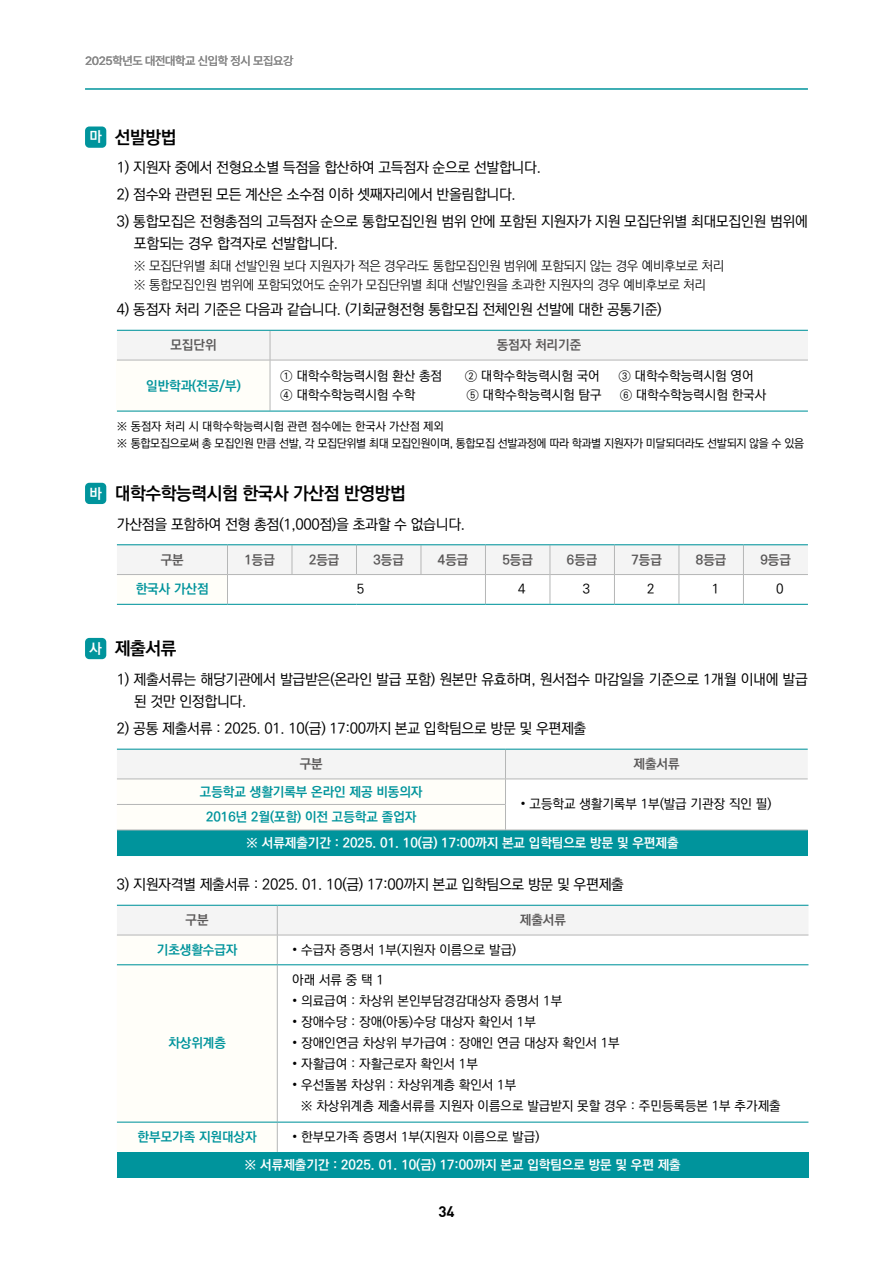
<style>
.page{position:relative;width:893px;height:1263px;background:#fff}
.page>*{position:absolute;margin:0;border:0;box-sizing:border-box;transform-origin:0 0}
.t1{font:18px "Ko Pub World Dotum PB";letter-spacing:-.02em;color:#000}
.t2{font:15px "Dinbol";color:#000}
.t3{font:14.7px/22.5px "Ko Pub World Dotum PM";letter-spacing:-.02em;color:#000}
.t4{font:13.2px/21px "Ko Pub World Dotum PM";color:#000}
.t5{font:13.2px/19.5px "Ko Pub World Dotum PL";letter-spacing:-.02em;color:#000}
.t6{font:13.2px "Ko Pub World Dotum PB";color:#fff}
.t7{font:13.2px "Ko Pub World Dotum PB";color:#00949c}
.t8{font:13.2px "Ko Pub World Dotum PB";color:#595757}
.t9{font:500 12px "Pretendard";letter-spacing:-.03em;color:#898989}
.t10{font:11.7px/17.1px "Ko Pub World Dotum PM";letter-spacing:-.025em;color:#000}
.s1{font-size:14.25px;color:#fff}
</style>
<div class="page">
<hr style="left:85px;top:88px;width:723px;height:2px;background:#00949c">
<div style="left:85px;top:126px;width:21px;height:22px;background:#00949c;border-radius:4px"></div>
<div style="left:117px;top:360px;width:153px;height:51px;background:#fffef9"></div>
<div style="left:117px;top:331px;width:691px;height:29px;background:#f4f4f4"></div>
<hr style="left:270px;top:360px;width:1px;height:51px;background:#b5b6b6">
<hr style="left:117px;top:360px;width:153px;height:1px;background:#b5b6b6">
<hr style="left:270px;top:360px;width:538px;height:1px;background:#b5b6b6">
<hr style="left:117px;top:330px;width:153px;height:1px;background:#00949c">
<hr style="left:270px;top:330px;width:538px;height:1px;background:#00949c">
<hr style="left:117px;top:411px;width:153px;height:1px;background:#00949c">
<hr style="left:270px;top:411px;width:538px;height:1px;background:#00949c">
<div style="left:85px;top:483px;width:21px;height:21px;background:#00949c;border-radius:4px"></div>
<svg style="left:117px;top:545px;width:691px;height:59px"></svg>
<hr style="left:485px;top:574px;width:1px;height:30px;background:#b5b6b6">
<hr style="left:550px;top:574px;width:1px;height:30px;background:#b5b6b6">
<hr style="left:614px;top:574px;width:1px;height:30px;background:#b5b6b6">
<hr style="left:679px;top:574px;width:1px;height:30px;background:#b5b6b6">
<hr style="left:743px;top:574px;width:1px;height:30px;background:#b5b6b6">
<hr style="left:117px;top:544px;width:110px;height:1px;background:#00949c">
<hr style="left:227px;top:544px;width:65px;height:1px;background:#00949c">
<hr style="left:292px;top:544px;width:64px;height:1px;background:#00949c">
<hr style="left:356px;top:544px;width:65px;height:1px;background:#00949c">
<hr style="left:421px;top:544px;width:64px;height:1px;background:#00949c">
<hr style="left:485px;top:544px;width:65px;height:1px;background:#00949c">
<hr style="left:550px;top:544px;width:64px;height:1px;background:#00949c">
<hr style="left:614px;top:544px;width:65px;height:1px;background:#00949c">
<hr style="left:679px;top:544px;width:64px;height:1px;background:#00949c">
<hr style="left:743px;top:544px;width:65px;height:1px;background:#00949c">
<hr style="left:117px;top:604px;width:110px;height:1px;background:#00949c">
<hr style="left:227px;top:604px;width:65px;height:1px;background:#00949c">
<hr style="left:292px;top:604px;width:64px;height:1px;background:#00949c">
<hr style="left:356px;top:604px;width:65px;height:1px;background:#00949c">
<hr style="left:421px;top:604px;width:64px;height:1px;background:#00949c">
<hr style="left:485px;top:604px;width:65px;height:1px;background:#00949c">
<hr style="left:550px;top:604px;width:64px;height:1px;background:#00949c">
<hr style="left:614px;top:604px;width:65px;height:1px;background:#00949c">
<hr style="left:679px;top:604px;width:64px;height:1px;background:#00949c">
<hr style="left:743px;top:604px;width:65px;height:1px;background:#00949c">
<div style="left:85px;top:638px;width:21px;height:21px;background:#00949c;border-radius:4px"></div>
<div style="left:117px;top:830px;width:691px;height:25px;background:#00949c"></div>
<svg style="left:117px;top:750px;width:691px;height:80px"></svg>
<hr style="left:117px;top:779px;width:388px;height:1px;background:#b5b6b6">
<hr style="left:505px;top:779px;width:303px;height:1px;background:#b5b6b6">
<hr style="left:117px;top:804px;width:388px;height:1px;background:#b5b6b6">
<hr style="left:117px;top:830px;width:388px;height:1px;background:#b5b6b6">
<hr style="left:505px;top:830px;width:303px;height:1px;background:#b5b6b6">
<hr style="left:117px;top:749px;width:388px;height:1px;background:#00949c">
<hr style="left:505px;top:749px;width:303px;height:1px;background:#00949c">
<hr style="left:117px;top:855px;width:388px;height:1px;background:#00949c">
<hr style="left:505px;top:855px;width:303px;height:1px;background:#00949c">
<div style="left:117px;top:1152px;width:691px;height:25px;background:#00949c"></div>
<svg style="left:117px;top:906px;width:691px;height:246px"></svg>
<hr style="left:117px;top:935px;width:160px;height:1px;background:#b5b6b6">
<hr style="left:277px;top:935px;width:531px;height:1px;background:#b5b6b6">
<hr style="left:117px;top:905px;width:160px;height:1px;background:#00949c">
<hr style="left:277px;top:905px;width:531px;height:1px;background:#00949c">
<hr style="left:117px;top:964px;width:160px;height:1px;background:#00949c">
<hr style="left:277px;top:964px;width:531px;height:1px;background:#00949c">
<hr style="left:117px;top:1121px;width:160px;height:2px;background:#00949c">
<hr style="left:277px;top:1121px;width:531px;height:2px;background:#00949c">
<hr style="left:117px;top:1177px;width:160px;height:1px;background:#00949c">
<hr style="left:277px;top:1177px;width:531px;height:1px;background:#00949c">
<p class="t9" style="left:85px;top:53px;width:210px">2025학년도 대전대학교 신입학 정시 모집요강</p>
<p class="t1" style="left:89px;top:124px;width:89px"><span class="s1">마</span> 선발방법</p>
<p class="t3" style="left:117px;top:157px;width:426px">1) 지원자 중에서 전형요소별 득점을 합산하여 고득점자 순으로 선발합니다.</p>
<p class="t3" style="left:117px;top:184px;width:401px">2) 점수와 관련된 모든 계산은 소수점 이하 셋째자리에서 반올림합니다.</p>
<p class="t3" style="left:134px;top:211px;width:675px;text-indent:-17px">3) 통합모집은 전형총점의 고득점자 순으로 통합모집인원 범위 안에 포함된 지원자가 지원 모집단위별 최대모집인원 범위에 포함되는 경우 합격자로 선발합니다.</p>
<p class="t5" style="left:134px;top:256px;width:592px">※ 모집단위별 최대 선발인원 보다 지원자가 적은 경우라도 통합모집인원 범위에 포함되지 않는 경우 예비후보로 처리 ※ 통합모집인원 범위에 포함되었어도 순위가 모집단위별 최대 선발인원을 초과한 지원자의 경우 예비후보로 처리</p>
<p class="t3" style="left:117px;top:299px;width:546px">4) 동점자 처리 기준은 다음과 같습니다. (기회균형전형 통합모집 전체인원 선발에 대한 공통기준)</p>
<p class="t8" style="left:170px;top:335px;width:48px">모집단위</p>
<p class="t8" style="left:497px;top:335px;width:86px">동점자 처리기준</p>
<p class="t7" style="left:146px;top:376px;width:96px">일반학과(전공/부)</p>
<p class="t4" style="left:281px;top:366px;width:163px">① 대학수학능력시험 환산 총점</p>
<p class="t4" style="left:465px;top:366px;width:136px">② 대학수학능력시험 국어</p>
<p class="t4" style="left:619px;top:366px;width:136px">③ 대학수학능력시험 영어</p>
<p class="t4" style="left:281px;top:385px;width:136px">④ 대학수학능력시험 수학</p>
<p class="t4" style="left:467px;top:385px;width:136px">⑤ 대학수학능력시험 탐구</p>
<p class="t4" style="left:620px;top:385px;width:148px">⑥ 대학수학능력시험 한국사</p>
<p class="t10" style="left:117px;top:418px;width:689px">※ 동점자 처리 시 대학수학능력시험 관련 점수에는 한국사 가산점 제외<br>※ 통합모집으로써 총 모집인원 만큼 선발, 각 모집단위별 최대 모집인원이며, 통합모집 선발과정에 따라 학과별 지원자가 미달되더라도 선발되지 않을 수 있음</p>
<p class="t1" style="left:89px;top:480px;width:318px"><span class="s1">바</span> 대학수학능력시험 한국사 가산점 반영방법</p>
<p class="t3" style="left:117px;top:513px;width:350px">가산점을 포함하여 전형 총점(1,000점)을 초과할 수 없습니다.</p>
<p class="t8" style="left:161px;top:550px;width:25px">구분</p>
<p class="t8" style="left:245px;top:550px;width:32px">1등급</p>
<p class="t8" style="left:309px;top:550px;width:32px">2등급</p>
<p class="t8" style="left:373px;top:550px;width:32px">3등급</p>
<p class="t8" style="left:438px;top:550px;width:32px">4등급</p>
<p class="t8" style="left:502px;top:550px;width:32px">5등급</p>
<p class="t8" style="left:567px;top:550px;width:32px">6등급</p>
<p class="t8" style="left:631px;top:550px;width:32px">7등급</p>
<p class="t8" style="left:696px;top:550px;width:32px">8등급</p>
<p class="t8" style="left:760px;top:550px;width:32px">9등급</p>
<p class="t7" style="left:136px;top:580px;width:74px">한국사 가산점</p>
<p class="t4" style="left:357px;top:579px;width:9px">5</p>
<p class="t4" style="left:518px;top:579px;width:9px">4</p>
<p class="t4" style="left:583px;top:579px;width:9px">3</p>
<p class="t4" style="left:647px;top:579px;width:9px">2</p>
<p class="t4" style="left:712px;top:579px;width:9px">1</p>
<p class="t4" style="left:776px;top:579px;width:9px">0</p>
<p class="t1" style="left:89px;top:635px;width:89px"><span class="s1">사</span> 제출서류</p>
<p class="t3" style="left:134px;top:668px;width:675px;text-indent:-17px">1) 제출서류는 해당기관에서 발급받은(온라인 발급 포함) 원본만 유효하며, 원서접수 마감일을 기준으로 1개월 이내에 발급 된 것만 인정합니다.</p>
<p class="t3" style="left:117px;top:718px;width:471px">2) 공통 제출서류 : 2025. 01. 10(금) 17:00까지 본교 입학팀으로 방문 및 우편제출</p>
<p class="t8" style="left:300px;top:754px;width:25px">구분</p>
<p class="t8" style="left:634px;top:754px;width:48px">제출서류</p>
<p class="t7" style="left:200px;top:782px;width:224px">고등학교 생활기록부 온라인 제공 비동의자</p>
<p class="t4" style="left:520px;top:794px;width:253px">• 고등학교 생활기록부 1부(발급 기관장 직인 필)</p>
<p class="t7" style="left:206px;top:807px;width:212px">2016년 2월(포함) 이전 고등학교 졸업자</p>
<p class="t6" style="left:246px;top:833px;width:434px">※ 서류제출기간 : 2025. 01. 10(금) 17:00까지 본교 입학팀으로 방문 및 우편제출</p>
<p class="t3" style="left:117px;top:874px;width:509px">3) 지원자격별 제출서류 : 2025. 01. 10(금) 17:00까지 본교 입학팀으로 방문 및 우편제출</p>
<p class="t8" style="left:186px;top:910px;width:25px">구분</p>
<p class="t8" style="left:520px;top:910px;width:48px">제출서류</p>
<p class="t7" style="left:157px;top:940px;width:82px">기초생활수급자</p>
<p class="t4" style="left:292px;top:940px;width:226px">• 수급자 증명서 1부(지원자 이름으로 발급)</p>
<p class="t7" style="left:168px;top:1034px;width:59px">차상위계층</p>
<p class="t4" style="left:292px;top:970px;width:93px">아래 서류 중 택 1</p>
<p class="t4" style="left:292px;top:991px;width:272px">• 의료급여 : 차상위 본인부담경감대상자 증명서 1부</p>
<p class="t4" style="left:292px;top:1012px;width:245px">• 장애수당 : 장애(아동)수당 대상자 확인서 1부</p>
<p class="t4" style="left:292px;top:1033px;width:329px">• 장애인연금 차상위 부가급여 : 장애인 연금 대상자 확인서 1부</p>
<p class="t4" style="left:292px;top:1054px;width:187px">• 자활급여 : 자활근로자 확인서 1부</p>
<p class="t4" style="left:301px;top:1075px;width:481px;text-indent:-9px">• 우선돌봄 차상위 : 차상위계층 확인서 1부<br>※ 차상위계층 제출서류를 지원자 이름으로 발급받지 못할 경우 : 주민등록등본 1부 추가제출</p>
<p class="t7" style="left:138px;top:1127px;width:120px">한부모가족 지원대상자</p>
<p class="t4" style="left:292px;top:1127px;width:249px">• 한부모가족 증명서 1부(지원자 이름으로 발급)</p>
<p class="t6" style="left:245px;top:1155px;width:438px">※ 서류제출기간 : 2025. 01. 10(금) 17:00까지 본교 입학팀으로 방문 및 우편 제출</p>
<p class="t2" style="left:438px;top:1202px;width:18px">34</p>
</div>
